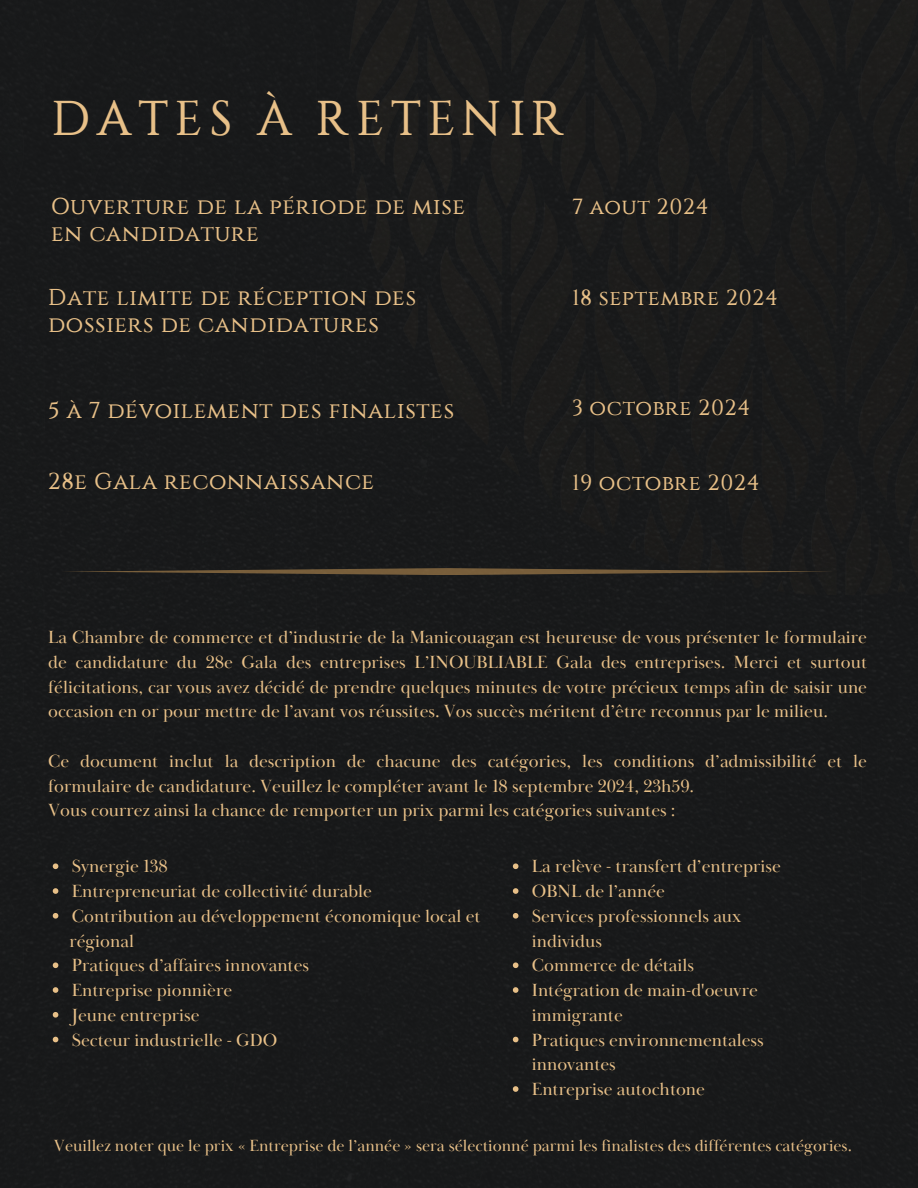
<style>
.page{position:relative;width:918px;height:1188px;background:#18191a}
.page>*{position:absolute;margin:0;border:0;box-sizing:border-box;transform-origin:0 0}
.t1{font:48.6px "Constantine";letter-spacing:.13em;color:#e8c088}
.t2{font:22.8px/27px "Constantine";letter-spacing:.03em;color:#e8c088}
.t3{font:21.75px "Constantine";letter-spacing:.03em;color:#e8c088}
.t4{font:18.15px/24.8px "Baskerville Display PT";color:#e8c088}
.t5{font:16.65px "Baskerville Display PT";color:#e8c088}
</style>
<div class="page">
<div style="left:339px;top:0;width:579px;height:602px;background:#1a1b1b"></div>
<svg style="left:60px;top:568px;width:774px;height:7px;background:#483c2a"></svg>
<svg style="left:513px;top:863px;width:5px;height:6px"></svg>
<svg style="left:513px;top:888px;width:5px;height:6px"></svg>
<svg style="left:513px;top:913px;width:5px;height:6px"></svg>
<svg style="left:513px;top:962px;width:5px;height:6px"></svg>
<svg style="left:513px;top:987px;width:5px;height:6px"></svg>
<svg style="left:513px;top:1037px;width:5px;height:5px"></svg>
<svg style="left:513px;top:1086px;width:5px;height:6px"></svg>
<svg style="left:53px;top:863px;width:5px;height:6px"></svg>
<svg style="left:53px;top:888px;width:5px;height:6px"></svg>
<svg style="left:53px;top:913px;width:5px;height:6px"></svg>
<svg style="left:53px;top:962px;width:5px;height:6px"></svg>
<svg style="left:53px;top:987px;width:5px;height:6px"></svg>
<svg style="left:53px;top:1012px;width:5px;height:6px"></svg>
<svg style="left:53px;top:1037px;width:5px;height:5px"></svg>
<p class="t1" style="left:51px;top:96px;width:515px">DATES À RETENIR</p>
<p class="t2" style="left:51px;top:194px;width:415px">Ouverture de la période de mise en candidature</p>
<p class="t3" style="left:572px;top:197px;width:138px">7 aout 2024</p>
<h2 class="t2" style="left:48px;top:285px;width:370px">Date limite de réception des dossiers de candidatures</h2>
<h2 class="t3" style="left:572px;top:288px;width:207px">18 septembre 2024</h2>
<h2 class="t2" style="left:48px;top:398px;width:408px">5 à 7 dévoilement des finalistes</h2>
<h1 class="t3" style="left:572px;top:398px;width:179px">3 octobre 2024</h1>
<h2 class="t2" style="left:48px;top:469px;width:328px">28e Gala reconnaissance</h2>
<h2 class="t3" style="left:572px;top:473px;width:189px">19 octobre 2024</h2>
<h2 class="t4" style="left:48px;top:626px;width:820px;text-align:justify">La Chambre de commerce et d’industrie de la Manicouagan est heureuse de vous présenter le formulaire de candidature du 28e Gala des entreprises L’INOUBLIABLE Gala des entreprises. Merci et surtout félicitations, car vous avez décidé de prendre quelques minutes de votre précieux temps afin de saisir une occasion en or pour mettre de l’avant vos réussites. Vos succès méritent d’être reconnus par le milieu.</h2>
<h2 class="t4" style="left:48px;top:749px;width:820px">Ce document inclut la description de chacune des catégories, les conditions d’admissibilité et le formulaire de candidature. Veuillez le compléter avant le 18 septembre 2024, 23h59.</h2>
<h2 class="t4" style="left:48px;top:799px;width:629px">Vous courrez ainsi la chance de remporter un prix parmi les catégories suivantes :</h2>
<p class="t4" style="left:532px;top:855px;width:250px">La relève - transfert d’entreprise</p>
<p class="t4" style="left:532px;top:880px;width:135px">OBNL de l’année</p>
<p class="t4" style="left:532px;top:904px;width:211px">Services professionnels aux individus</p>
<p class="t4" style="left:532px;top:954px;width:164px">Commerce de détails</p>
<p class="t4" style="left:532px;top:979px;width:228px">Intégration de main-d'oeuvre immigrante</p>
<p class="t4" style="left:532px;top:1028px;width:233px">Pratiques environnementaless innovantes</p>
<p class="t4" style="left:532px;top:1078px;width:175px">Entreprise autochtone</p>
<p class="t4" style="left:72px;top:855px;width:98px">Synergie 138</p>
<p class="t4" style="left:72px;top:880px;width:302px">Entrepreneuriat de collectivité durable</p>
<p class="t4" style="left:72px;top:904px;width:410px">Contribution au développement économique local et</p>
<p class="t4" style="left:69px;top:929px;width:66px">régional</p>
<p class="t4" style="left:72px;top:954px;width:239px">Pratiques d’affaires innovantes</p>
<p class="t4" style="left:72px;top:979px;width:162px">Entreprise pionnière</p>
<p class="t4" style="left:72px;top:1003px;width:129px">Jeune entreprise</p>
<p class="t4" style="left:72px;top:1028px;width:207px">Secteur industrielle - GDO</p>
<p class="t5" style="left:54px;top:1136px;width:800px">Veuillez noter que le prix « Entreprise de l’année » sera sélectionné parmi les finalistes des différentes catégories.</p>
</div>
